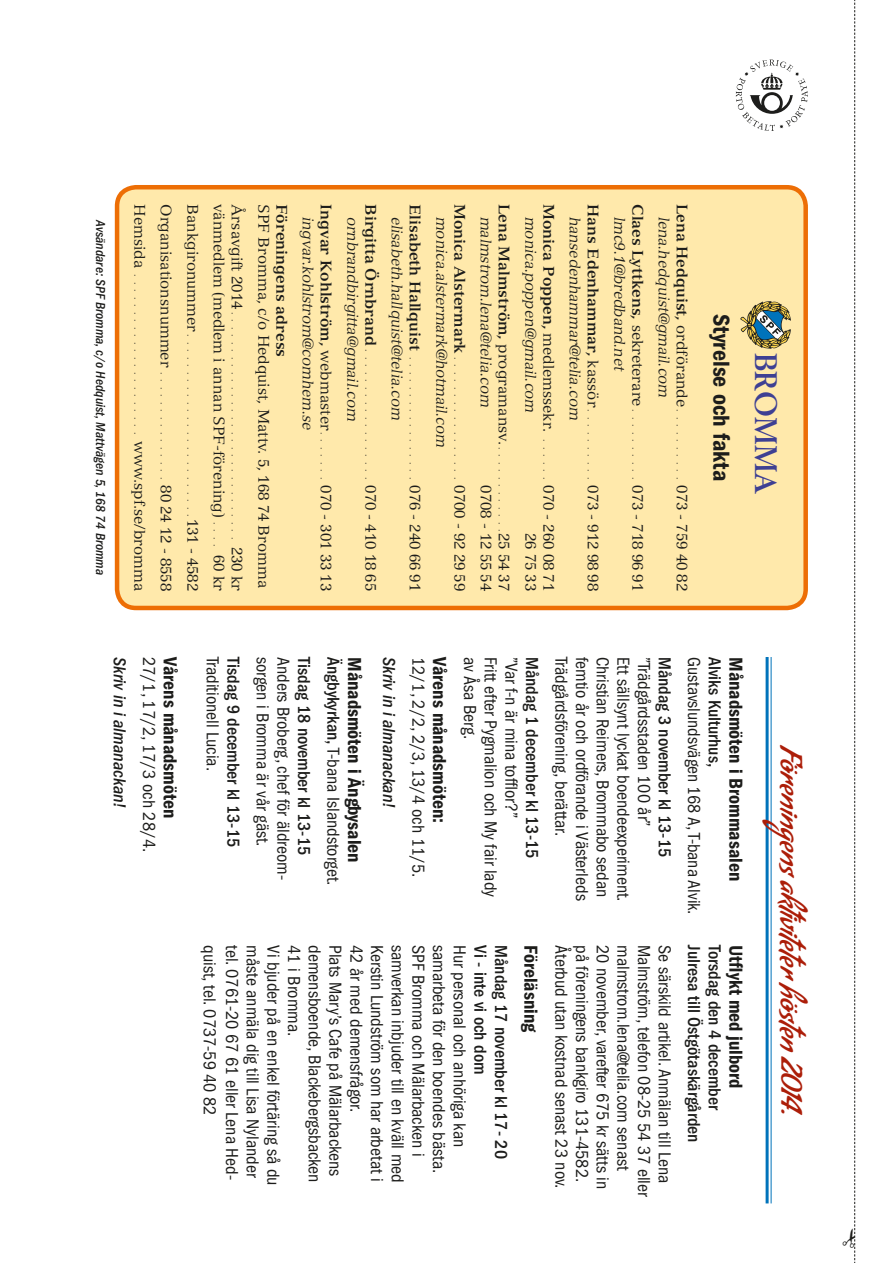
<style>
.page{position:relative;width:893px;height:1263px;background:#fff}
.page>*{position:absolute;margin:0;border:0;box-sizing:border-box;transform-origin:0 0}
.t1{font:700 30.75px "Berling";color:#3e4093;scale:.95 1}
.t2{font:30px "Condiment";color:#ac1e09}
.t3{font:600 condensed 24px "Franklin Gothic";color:#1d1d1b}
.t4{font:600 condensed 19.5px "Franklin Gothic";color:#1d1d1b}
.t5{font:condensed 18px "Franklin Gothic";color:#1d1d1b}
.t6{font:500 condensed 18px "Franklin Gothic";color:#1d1d1b}
.t7{font:italic 500 condensed 18px "Franklin Gothic";color:#1d1d1b}
.t8{font:15px/18px "Versailles";color:#1d1d1b}
.t9{font:italic 15px/18px "Versailles";color:#1d1d1b}
.t10{font:700 15px "Versailles";color:#1d1d1b}
.t11{font:italic 500 condensed 13.5px "Franklin Gothic";color:#1d1d1b}
.t12{font:9px "Versailles";color:#1d1d1b}
.s1{font-size:9px}
.s2{font-size:15px}
.s3{font-weight:700;font-style:normal}
.s4{font-style:normal}
.s5{font-style:normal;font-size:9px}
.s6{font-weight:700;font-size:15px}
.s7{font-weight:700}
.s8{font-style:italic}
.s9{font-weight:500}
</style>
<div class="page">
<hr style="left:771px;top:657px;width:1px;height:546px;background:#0073bb">
<hr style="left:766px;top:657px;width:3px;height:546px;background:#0073bb">
<div style="left:117px;top:187px;width:689px;height:421px;background:#ffe9ab;border-radius:19px"></div>
<div style="left:115px;top:185px;width:693px;height:425px;border:4px solid #ed6e05;border-radius:19px"></div>
<svg style="left:736px;top:60px;width:72px;height:71px"></svg>
<svg style="left:740px;top:301px;width:51px;height:48px"></svg>
<svg style="left:854px;top:0;width:2px;height:1263px"></svg>
<p class="t11" style="left:108px;top:220px;width:356px;rotate:90deg">Avsändare: SPF Bromma, c/o Hedquist, Mattvägen 5, 168 74 Bromma</p>
<p class="t8" style="left:179px;top:204px;width:388px;line-height:26.5px;rotate:90deg">Organisationsnummer <span class="s1">...............</span> 80 24 12 - 8558<br>Hemsida <span class="s1">.......................</span> www.spf.se/bromma</p>
<p class="t12" style="left:196px;top:204px;width:388px;rotate:90deg"><span class="s2">Bankgironummer</span>........................ <span class="s2">131 - 4582</span></p>
<p class="t8" style="left:228px;top:204px;width:388px;rotate:90deg">vänmedlem (medlem i annan SPF-förening) <span class="s1">.....</span> 60 kr</p>
<p class="t8" style="left:246px;top:204px;width:107px;rotate:90deg">Årsavgift 2014</p>
<p class="t8" style="left:273px;top:204px;width:385px;rotate:90deg">SPF Bromma, c/o Hedquist, Mattv. 5, 168 74 Bromma</p>
<p class="t10" style="left:291px;top:204px;width:154px;rotate:90deg">Föreningens adress</p>
<p class="t12" style="left:240px;top:309px;width:283px;rotate:90deg">................................ <span class="s2">230 kr</span></p>
<p class="t9" style="left:366px;top:204px;width:388px;line-height:26.5px;text-indent:13px;rotate:90deg">ornbrandbirgitta@gmail.com<br><span class="s3">Ingvar Kohlström,</span> <span class="s4">webmaster</span> <span class="s5">. . . . . . .</span> <span class="s4">070 - 301 33 13</span></p>
<p class="t12" style="left:374px;top:204px;width:388px;rotate:90deg"><span class="s6">Birgitta Örnbrand</span> ................... <span class="s2">070 - 410 18 65</span></p>
<p class="t9" style="left:317px;top:217px;width:215px;rotate:90deg">ingvar.kohlstrom@comhem.se</p>
<p class="t12" style="left:463px;top:204px;width:388px;rotate:90deg"><span class="s6">Monica Alstermark</span> .................. <span class="s2">0700 - 92 29 59</span></p>
<p class="t9" style="left:455px;top:204px;width:388px;line-height:26.5px;text-indent:13px;rotate:90deg">monica.alstermark@hotmail.com<br><span class="s3">Elisabeth Hallquist</span> <span class="s5">..................</span> <span class="s4">076 - 240 66 91</span></p>
<p class="t9" style="left:406px;top:217px;width:205px;rotate:90deg">elisabeth.hallquist@telia.com</p>
<p class="t8" style="left:558px;top:217px;width:376px;text-indent:-13px;rotate:90deg"><span class="s7">Monica Poppen,</span> medlemssekr. <span class="s1">.......</span> 070 - 260 08 71 <span class="s8">monica.poppen@gmail.com</span></p>
<p class="t8" style="left:544px;top:204px;width:388px;line-height:26.5px;text-align:right;rotate:90deg">26 75 33<br><span class="s7">Lena Malmström,</span> programansv. <span class="s1">. . . . . . . . . . .</span> 25 54 37</p>
<p class="t9" style="left:495px;top:217px;width:192px;rotate:90deg">malmstrom.lena@telia.com</p>
<p class="t8" style="left:495px;top:485px;width:107px;rotate:90deg">0708 - 12 55 54</p>
<p class="t9" style="left:602px;top:217px;width:376px;text-indent:-13px;rotate:90deg"><span class="s3">Hans Edenhammar,</span> <span class="s4">kassör</span> <span class="s5">. . . . . . . . . .</span> <span class="s4">073 - 912 98 98 </span>hansedenhammar@telia.com</p>
<p class="t8" style="left:647px;top:217px;width:376px;text-indent:-13px;rotate:90deg"><span class="s7">Claes Lyttkens,</span> sekreterare <span class="s1">..........</span> 073 - 718 96 91 <span class="s8">lmc9.1@bredband.net</span></p>
<p class="t9" style="left:691px;top:217px;width:376px;text-indent:-13px;rotate:90deg"><span class="s3">Lena Hedquist,</span> <span class="s4">ordförande</span> <span class="s5">. . . . . . . . . .</span> <span class="s4">073 - 759 40 82 </span>lena.hedquist@gmail.com</p>
<h3 class="t3" style="left:735px;top:314px;width:168px;rotate:90deg">Styrelse och fakta</h3>
<h1 class="t1" style="left:784px;top:353px;width:150px;rotate:90deg">BROMMA</h1>
<p class="t7" style="left:130px;top:657px;width:153px;rotate:90deg">Skriv in i almanackan!</p>
<p class="t5" style="left:159px;top:657px;width:197px;rotate:90deg">27/1, 17/2, 17/3 och 28/4.</p>
<p class="t4" style="left:181px;top:657px;width:163px;rotate:90deg">Vårens månadsmöten</p>
<p class="t5" style="left:223px;top:657px;width:115px;rotate:90deg">Traditionell Lucia.</p>
<p class="t6" style="left:244px;top:657px;width:191px;rotate:90deg">Tisdag 9 december kl 13-15</p>
<p class="t5" style="left:273px;top:657px;width:191px;rotate:90deg">sorgen i Bromma är vår gäst.</p>
<p class="t5" style="left:294px;top:657px;width:224px;rotate:90deg">Anders Broberg, chef för äldreom-</p>
<p class="t6" style="left:314px;top:657px;width:199px;rotate:90deg">Tisdag 18 november kl 13-15</p>
<p class="t5" style="left:343px;top:657px;width:230px;rotate:90deg"><span class="s9">Ängbykyrkan,</span> T-bana Islandstorget.</p>
<p class="t4" style="left:366px;top:657px;width:207px;rotate:90deg">Månadsmöten i Ängbysalen</p>
<p class="t7" style="left:399px;top:657px;width:153px;rotate:90deg">Skriv in i almanackan!</p>
<p class="t5" style="left:429px;top:657px;width:222px;rotate:90deg">12/1, 2/2, 2/3, 13/4 och 11/5.</p>
<p class="t4" style="left:451px;top:657px;width:168px;rotate:90deg">Vårens månadsmöten:</p>
<p class="t5" style="left:480px;top:657px;width:84px;rotate:90deg">av Åsa Berg.</p>
<p class="t5" style="left:501px;top:657px;width:241px;rotate:90deg">Fritt efter Pygmalion och My fair lady</p>
<p class="t5" style="left:522px;top:657px;width:162px;rotate:90deg">”Var f-n är mina tofflor?”</p>
<p class="t6" style="left:542px;top:657px;width:203px;rotate:90deg">Måndag 1 december kl 13-15</p>
<p class="t5" style="left:571px;top:657px;width:181px;rotate:90deg">Trädgårdsförening, berättar.</p>
<p class="t5" style="left:592px;top:657px;width:245px;rotate:90deg">femtio år och ordförande i Västerleds</p>
<p class="t5" style="left:613px;top:657px;width:242px;rotate:90deg">Christian Reimers, Brommabo sedan</p>
<p class="t5" style="left:634px;top:657px;width:246px;rotate:90deg">Ett sällsynt lyckat boendeexperiment.</p>
<p class="t5" style="left:654px;top:657px;width:171px;rotate:90deg">”Trädgårdsstaden 100 år”</p>
<p class="t6" style="left:675px;top:657px;width:201px;rotate:90deg">Måndag 3 november kl 13-15</p>
<p class="t5" style="left:704px;top:657px;width:259px;rotate:90deg">Gustavslundsvägen 168 A, T-bana Alvik.</p>
<p class="t6" style="left:725px;top:657px;width:112px;rotate:90deg">Alviks Kulturhus,</p>
<p class="t4" style="left:747px;top:657px;width:225px;rotate:90deg">Månadsmöten i Brommasalen</p>
<p class="t5" style="left:220px;top:945px;width:172px;rotate:90deg">quist, tel. 0737-59 40 82</p>
<p class="t5" style="left:242px;top:945px;width:236px;rotate:90deg">tel. 0761-20 67 61 eller Lena Hed-</p>
<p class="t5" style="left:263px;top:945px;width:234px;rotate:90deg">måste anmäla dig till Lisa Nylander</p>
<p class="t5" style="left:284px;top:945px;width:242px;rotate:90deg">Vi bjuder på en enkel förtäring så du</p>
<p class="t5" style="left:304px;top:945px;width:93px;rotate:90deg">41 i Bromma.</p>
<p class="t5" style="left:325px;top:945px;width:239px;rotate:90deg">demensboende, Blackebergsbacken</p>
<p class="t5" style="left:346px;top:945px;width:233px;rotate:90deg">Plats Mary’s Cafe på Mälarbackens</p>
<p class="t5" style="left:366px;top:945px;width:169px;rotate:90deg">42 år med demensfrågor.</p>
<p class="t5" style="left:387px;top:945px;width:238px;rotate:90deg">Kerstin Lundström som har arbetat i</p>
<p class="t5" style="left:408px;top:945px;width:239px;rotate:90deg">samverkan inbjuder till en kväll med</p>
<p class="t5" style="left:429px;top:945px;width:213px;rotate:90deg">SPF Bromma och Mälarbacken i</p>
<p class="t5" style="left:449px;top:945px;width:230px;rotate:90deg">samarbeta för den boendes bästa.</p>
<p class="t5" style="left:470px;top:945px;width:204px;rotate:90deg">Hur personal och anhöriga kan</p>
<p class="t6" style="left:491px;top:945px;width:131px;rotate:90deg">Vi - inte vi och dom</p>
<p class="t6" style="left:511px;top:945px;width:215px;rotate:90deg">Måndag 17 november kl 17- 20</p>
<p class="t4" style="left:542px;top:945px;width:88px;rotate:90deg">Föreläsning</p>
<p class="t5" style="left:571px;top:945px;width:245px;rotate:90deg">Återbud utan kostnad senast 23 nov.</p>
<p class="t5" style="left:592px;top:945px;width:238px;rotate:90deg">på föreningens bankgiro 131-4582.</p>
<p class="t5" style="left:613px;top:945px;width:245px;rotate:90deg">20 november, varefter 675 kr sätts in</p>
<p class="t5" style="left:634px;top:945px;width:227px;rotate:90deg">malmstrom.lena@telia.com senast</p>
<p class="t5" style="left:654px;top:945px;width:253px;rotate:90deg">Malmström, telefon 08-25 54 37 eller</p>
<p class="t5" style="left:675px;top:945px;width:240px;rotate:90deg">Se särskild artikel. Anmälan till Lena</p>
<p class="t6" style="left:704px;top:945px;width:199px;rotate:90deg">Julresa till Östgötaskärgården</p>
<p class="t6" style="left:725px;top:945px;width:166px;rotate:90deg">Torsdag den 4 december</p>
<p class="t4" style="left:747px;top:945px;width:145px;rotate:90deg">Utflykt med julbord</p>
<h2 class="t2" style="left:809px;top:745px;width:372px;rotate:90deg">Föreningens aktiviteter hösten 2014.</h2>
</div>
